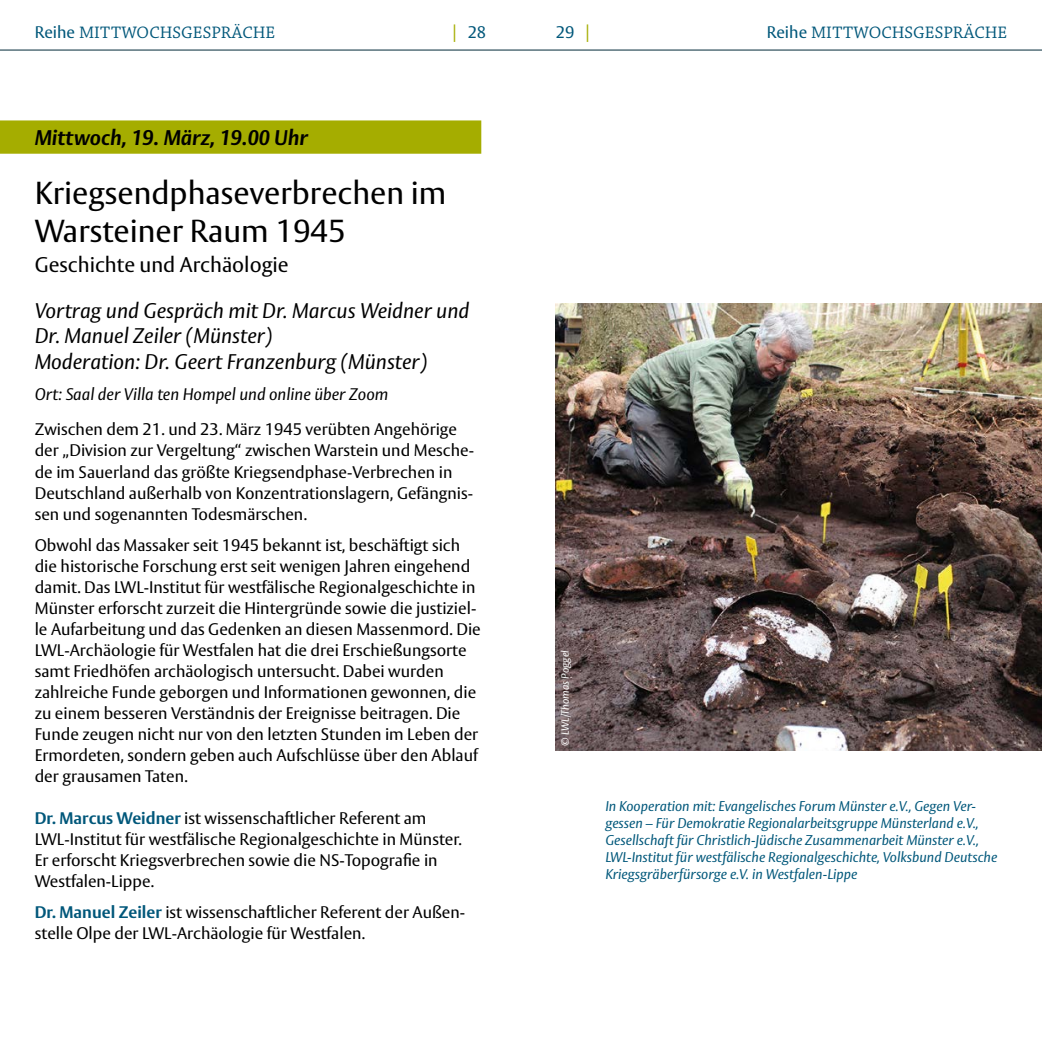
<style>
.page{position:relative;width:1042px;height:1042px;background:#fff}
.page>*{position:absolute;margin:0;border:0;box-sizing:border-box;transform-origin:0 0}
.t1{font:31.5px/37.8px "Vesta Pro";color:#000}
.Autor{font:italic 21px/25.2px "Vesta Pro";color:#000}
.Datum{font:italic 700 21px "Vesta Pro";color:#000}
.Untertitel{font:21px "Vesta Pro";color:#000}
.t2{font:17.5px "Chaparral Pro";letter-spacing:.005em;color:#00577a}
.P{font:16.62px/21px "Vesta Pro";color:#000}
.Ort_abweichend{font:italic 16.62px "Vesta Pro";color:#000}
.t3{font:16.62px "Vesta Pro";color:#00577a}
.P_koop{font:italic 14px/16.8px "Vesta Pro";color:#00577a}
.t4{font:italic 10.5px "Vesta Pro";color:#fff}
.s1{font-family:"Vesta Pro";font-size:16.62px}
.s2{font-size:17.5px;color:#a5ad00}
.s3{font-weight:700;color:#00577a}
</style>
<div class="page">
<hr style="left:0;top:50px;width:521px;height:1px;background:#022a39">
<hr style="left:521px;top:50px;width:521px;height:1px;background:#022a39">
<div style="left:0;top:120px;width:481px;height:34px;background:#a5ad00"></div>
<img style="left:556px;top:304px;width:486px;height:446px">
<p class="t2" style="left:35px;top:23px;width:242px"><span class="s1">Reihe</span> MITTWOCHSGESPRÄCHE</p>
<p class="t3" style="left:452px;top:22px;width:35px"><span class="s2">|</span> 28</p>
<p class="t3" style="left:556px;top:22px;width:35px">29 <span class="s2">|</span></p>
<p class="t2" style="left:767px;top:23px;width:242px"><span class="s1">Reihe</span> MITTWOCHSGESPRÄCHE</p>
<p class="Datum" style="left:35px;top:125px;width:275px">Mittwoch, 19. März, 19.00 Uhr</p>
<h3 class="t1" style="left:35px;top:174px;width:413px">Kriegsendphaseverbrechen im<br>Warsteiner Raum 1945</h3>
<h4 class="Untertitel" style="left:35px;top:252px;width:255px">Geschichte und Archäologie</h4>
<h4 class="Autor" style="left:35px;top:298px;width:436px">Vortrag und Gespräch mit Dr. Marcus Weidner und<br>Dr. Manuel Zeiler (Münster)</h4>
<h4 class="Autor" style="left:35px;top:348px;width:394px">Moderation: Dr. Geert Franzenburg (Münster)</h4>
<p class="Ort_abweichend" style="left:35px;top:384px;width:355px">Ort: Saal der Villa ten Hompel und online über Zoom</p>
<p class="P" style="left:35px;top:419px;width:441px">Zwischen dem 21. und 23. März 1945 verübten Angehörige der „Division zur Vergeltung“ zwischen Warstein und Mesche&shy;de im Sauerland das größte Kriegsendphase-Verbrechen in Deutschland außerhalb von Konzentrationslagern, Gefängnis&shy;sen und sogenannten Todesmärschen.</p>
<p class="P" style="left:35px;top:534px;width:447px">Obwohl das Massaker seit 1945 bekannt ist, beschäftigt sich die historische Forschung erst seit wenigen Jahren eingehend damit. Das LWL-Institut für westfälische Regionalgeschichte in Münster erforscht zurzeit die Hintergründe sowie die justiziel&shy;le Aufarbeitung und das Gedenken an diesen Massenmord. Die LWL-Archäologie für Westfalen hat die drei Erschießungsorte samt Friedhöfen archäologisch untersucht. Dabei wurden zahlreiche Funde geborgen und Informationen gewonnen, die zu einem besseren Verständnis der Ereignisse beitragen. Die Funde zeugen nicht nur von den letzten Stunden im Leben der Ermordeten, sondern geben auch Aufschlüsse über den Ablauf der grausamen Taten.</p>
<p class="P" style="left:35px;top:807px;width:429px"><span class="s3">Dr. Marcus Weidner</span> ist wissenschaftlicher Referent am LWL-Institut für westfälische Regionalgeschichte in Münster.<br>Er erforscht Kriegsverbrechen sowie die NS-Topografie in Westfalen-Lippe.</p>
<p class="P" style="left:35px;top:901px;width:432px"><span class="s3">Dr. Manuel Zeiler</span> ist wissenschaftlicher Referent der Außen&shy;stelle Olpe der LWL-Archäologie für Westfalen.</p>
<p class="t4" style="left:559px;top:745px;width:97px;rotate:-90deg">© LWL/Thomas Poggel</p>
<p class="P_koop" style="left:605px;top:798px;width:393px">In Kooperation mit: Evangelisches Forum Münster e.V., Gegen Ver&shy;gessen – Für Demokratie Regionalarbeitsgruppe Münsterland e.V., Gesellschaft für Christlich-Jüdische Zusammenarbeit Münster e.V., LWL-Institut für westfälische Regionalgeschichte, Volksbund Deutsche Kriegsgräberfürsorge e.V. in Westfalen-Lippe</p>
</div>
